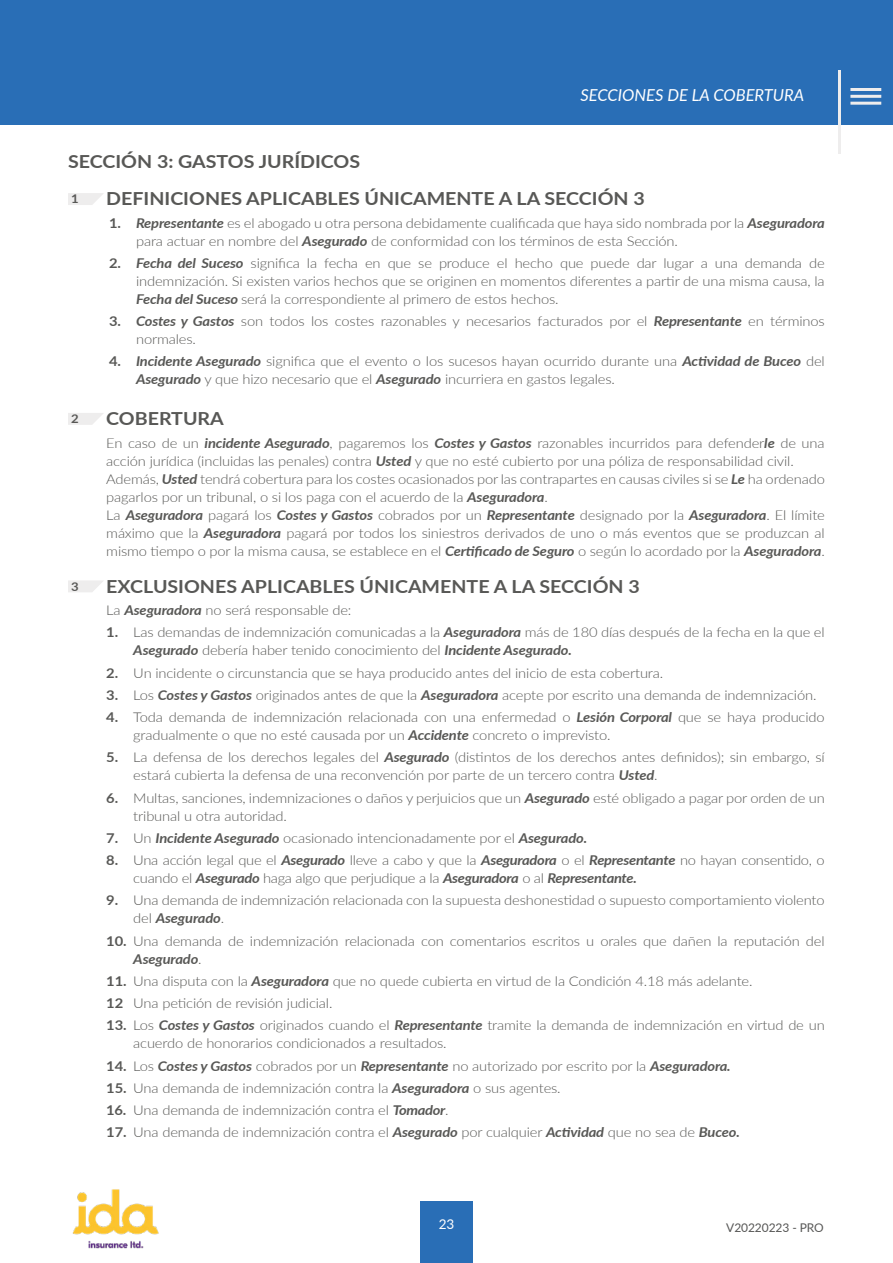
<style>
.page{position:relative;width:893px;height:1263px;background:#fff}
.page>*{position:absolute;margin:0;border:0;box-sizing:border-box;transform-origin:0 0}
.t1{font:700 18px "Lato";color:#585856;scale:1.09 1}
.t2{font:italic 16.5px "Lato";color:#fff}
.t3{font:300 13.5px/18px "Lato";letter-spacing:-.01em;color:#585856;scale:1.09 1}
.t4{font:13.5px "Lato";color:#fff}
.t5{font:12px "Lato";letter-spacing:-.005em;color:#575756}
.t6{font:700 12px "Lato";color:#585856;scale:1.09 1}
.s1{font-weight:700}
.s2{font-weight:700;font-style:italic}
</style>
<div class="page">
<div style="left:420px;top:1201px;width:52px;height:62px;background:#296eb6"></div>
<div style="left:0;top:0;width:893px;height:124px;background:#296eb6"></div>
<img style="left:72px;top:1189px;width:87px;height:60px">
<svg style="left:68px;top:193px;width:36px;height:12px"></svg>
<svg style="left:68px;top:413px;width:35px;height:12px"></svg>
<svg style="left:68px;top:580px;width:35px;height:12px"></svg>
<hr style="left:838px;top:71px;width:3px;height:83px;background:#eeeded">
<hr style="left:850px;top:88px;width:31px;height:3px;background:#eeeded">
<hr style="left:850px;top:95px;width:31px;height:3px;background:#eeeded">
<hr style="left:850px;top:102px;width:31px;height:3px;background:#eeeded">
<p class="t2" style="left:580px;top:83px;width:225px">SECCIONES DE LA COBERTURA</p>
<h1 class="t1" style="left:68px;top:148px;width:270px">SECCIÓN 3: GASTOS JURÍDICOS</h1>
<p class="t6" style="left:71px;top:190px;width:8px">1</p>
<h1 class="t1" style="left:106px;top:186px;width:496px">DEFINICIONES APLICABLES ÚNICAMENTE A LA SECCIÓN 3</h1>
<p class="t3" style="left:136px;top:213px;width:633px;text-indent:-27px"><span class="s1">1.</span> <span class="s2">Representante</span> es el abogado u otra persona debidamente cualificada que haya sido nombrada por la <span class="s2">Aseguradora </span>para actuar en nombre del <span class="s2">Asegurado</span> de conformidad con los términos de esta Sección.</p>
<p class="t3" style="left:136px;top:254px;width:633px;text-align:justify;text-indent:-27px"><span class="s1">2.</span> <span class="s2">Fecha del Suceso</span> significa la fecha en que se produce el hecho que puede dar lugar a una demanda de indemnización. Si existen varios hechos que se originen en momentos diferentes a partir de una misma causa, la <span class="s2">Fecha del Suceso</span> será la correspondiente al primero de estos hechos.</p>
<p class="t3" style="left:136px;top:312px;width:633px;text-indent:-27px"><span class="s1">3.</span> <span class="s2">Costes y Gastos</span> son todos los costes razonables y necesarios facturados por el <span class="s2">Representante</span> en términos normales.</p>
<p class="t3" style="left:136px;top:352px;width:633px;text-indent:-27px"><span class="s1">4.</span> <span class="s2">Incidente Asegurado</span> significa que el evento o los sucesos hayan ocurrido durante una <span class="s2">Actividad de Buceo</span> del<br><span class="s2">Asegurado</span> y que hizo necesario que el <span class="s2">Asegurado</span> incurriera en gastos legales.</p>
<h1 class="t1" style="left:106px;top:405px;width:109px">COBERTURA</h1>
<p class="t3" style="left:106px;top:433px;width:661px">En caso de un <span class="s2">incidente Asegurado</span>, pagaremos los <span class="s2">Costes y Gastos</span> razonables incurridos para defender<span class="s2">le</span> de una acción jurídica (incluidas las penales) contra <span class="s2">Usted</span> y que no esté cubierto por una póliza de responsabilidad civil.<br>Además, <span class="s2">Usted</span> tendrá cobertura para los costes ocasionados por las contrapartes en causas civiles si se <span class="s2">Le</span> ha ordenado pagarlos por un tribunal, o si los paga con el acuerdo de la <span class="s2">Aseguradora</span>.<br>La <span class="s2">Aseguradora</span> pagará los <span class="s2">Costes y Gastos</span> cobrados por un <span class="s2">Representante</span> designado por la <span class="s2">Aseguradora</span>. El límite máximo que la <span class="s2">Aseguradora</span> pagará por todos los siniestros derivados de uno o más eventos que se produzcan al mismo tiempo o por la misma causa, se establece en el <span class="s2">Certificado de Seguro</span> o según lo acordado por la <span class="s2">Aseguradora</span>.</p>
<h1 class="t1" style="left:106px;top:573px;width:491px">EXCLUSIONES APLICABLES ÚNICAMENTE A LA SECCIÓN 3</h1>
<p class="t3" style="left:106px;top:601px;width:226px">La <span class="s2">Aseguradora</span> no será responsable de:</p>
<p class="t3" style="left:133px;top:623px;width:636px;text-indent:-27px"><span class="s1">1.</span> Las demandas de indemnización comunicadas a la <span class="s2">Aseguradora</span> más de 180 días después de la fecha en la que el<br><span class="s2">Asegurado</span> debería haber tenido conocimiento del <span class="s2">Incidente Asegurado.</span></p>
<p class="t3" style="left:106px;top:663px;width:512px"><span class="s1">2.</span> Un incidente o circunstancia que se haya producido antes del inicio de esta cobertura.</p>
<p class="t3" style="left:106px;top:685px;width:653px"><span class="s1">3.</span> Los <span class="s2">Costes y Gastos</span> originados antes de que la <span class="s2">Aseguradora</span> acepte por escrito una demanda de indemnización.</p>
<p class="t3" style="left:133px;top:708px;width:636px;text-indent:-27px"><span class="s1">4.</span> Toda demanda de indemnización relacionada con una enfermedad o <span class="s2">Lesión Corporal</span> que se haya producido gradualmente o que no esté causada por un <span class="s2">Accidente</span> concreto o imprevisto.</p>
<p class="t3" style="left:133px;top:748px;width:636px;text-indent:-27px"><span class="s1">5.</span> La defensa de los derechos legales del <span class="s2">Asegurado</span> (distintos de los derechos antes definidos); sin embargo, sí estará cubierta la defensa de una reconvención por parte de un tercero contra <span class="s2">Usted</span>.</p>
<p class="t3" style="left:133px;top:788px;width:636px;text-indent:-27px"><span class="s1">6.</span> Multas, sanciones, indemnizaciones o daños y perjuicios que un <span class="s2">Asegurado</span> esté obligado a pagar por orden de un tribunal u otra autoridad.</p>
<p class="t3" style="left:106px;top:828px;width:443px"><span class="s1">7.</span> Un <span class="s2">Incidente Asegurado</span> ocasionado intencionadamente por el <span class="s2">Asegurado.</span></p>
<p class="t3" style="left:133px;top:851px;width:636px;text-indent:-27px"><span class="s1">8.</span> Una acción legal que el <span class="s2">Asegurado</span> lleve a cabo y que la <span class="s2">Aseguradora</span> o el <span class="s2">Representante</span> no hayan consentido, o cuando el <span class="s2">Asegurado</span> haga algo que perjudique a la <span class="s2">Aseguradora</span> o al <span class="s2">Representante.</span></p>
<p class="t3" style="left:133px;top:891px;width:636px;text-indent:-27px"><span class="s1">9.</span> Una demanda de indemnización relacionada con la supuesta deshonestidad o supuesto comportamiento violento del <span class="s2">Asegurado</span>.</p>
<p class="t3" style="left:133px;top:931px;width:636px;text-indent:-27px"><span class="s1">10.</span> Una demanda de indemnización relacionada con comentarios escritos u orales que dañen la reputación del<br><span class="s2">Asegurado</span>.</p>
<p class="t3" style="left:106px;top:969px;width:594px;line-height:22.2px"><span class="s1">11.</span> Una disputa con la <span class="s2">Aseguradora</span> que no quede cubierta en virtud de la Condición 4.18 más adelante.<br><span class="s1">12</span> Una petición de revisión judicial.</p>
<p class="t3" style="left:133px;top:1016px;width:636px;text-indent:-27px"><span class="s1">13.</span> Los <span class="s2">Costes y Gastos</span> originados cuando el <span class="s2">Representante</span> tramite la demanda de indemnización en virtud de un acuerdo de honorarios condicionados a resultados.</p>
<p class="t3" style="left:106px;top:1056px;width:574px"><span class="s1">14.</span> Los <span class="s2">Costes y Gastos</span> cobrados por un <span class="s2">Representante</span> no autorizado por escrito por la <span class="s2">Aseguradora.</span></p>
<p class="t3" style="left:106px;top:1078px;width:418px"><span class="s1">15.</span> Una demanda de indemnización contra la <span class="s2">Aseguradora</span> o sus agentes.</p>
<p class="t3" style="left:106px;top:1101px;width:315px"><span class="s1">16.</span> Una demanda de indemnización contra el <span class="s2">Tomador</span>.</p>
<p class="t3" style="left:106px;top:1123px;width:583px"><span class="s1">17.</span> Una demanda de indemnización contra el <span class="s2">Asegurado</span> por cualquier <span class="s2">Actividad</span> que no sea de <span class="s2">Buceo.</span></p>
<p class="t6" style="left:71px;top:410px;width:8px">2</p>
<p class="t6" style="left:71px;top:577px;width:8px">3</p>
<p class="t4" style="left:439px;top:1214px;width:17px">23</p>
<p class="t5" style="left:726px;top:1219px;width:99px">V20220223 - PRO</p>
</div>
